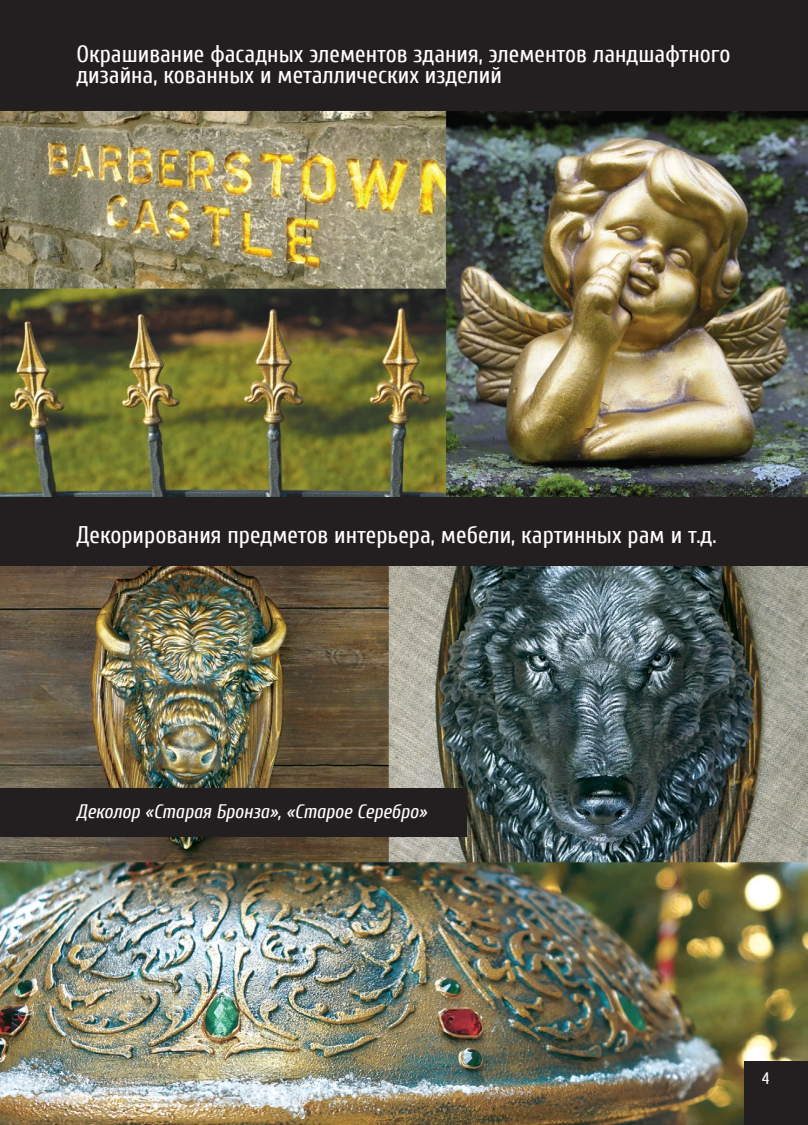
<style>
.page{position:relative;width:808px;height:1125px;background:#fff}
.page>*{position:absolute;margin:0;border:0;box-sizing:border-box;transform-origin:0 0}
.t1{font:24px/20.5px "Cuprum";color:#fff}
.t2{font:italic 19.5px "Cuprum";color:#fff}
.t3{font:16.5px "Cuprum";color:#fff}
</style>
<div class="page">
<img style="left:0;top:110px;width:808px;height:387px">
<img style="left:0;top:566px;width:808px;height:559px">
<div style="left:0;top:0;width:808px;height:110px;background:#231f20"></div>
<div style="left:0;top:497px;width:808px;height:69px;background:#231f20"></div>
<div style="left:745px;top:1062px;width:63px;height:63px;background:#231f20"></div>
<div style="left:0;top:788px;width:466px;height:48px;background:#231f20"></div>
<p class="t1" style="left:76px;top:44px;width:655px">Окрашивание фасадных элементов здания, элементов ландшафтного дизайна, кованных и металлических изделий</p>
<p class="t1" style="left:76px;top:524px;width:641px">Декорирования предметов интерьера, мебели, картинных рам и т.д.</p>
<p class="t2" style="left:76px;top:800px;width:352px">Деколор «Старая Бронза», «Старое Серебро»</p>
<p class="t3" style="left:762px;top:1069px;width:9px">4</p>
</div>
